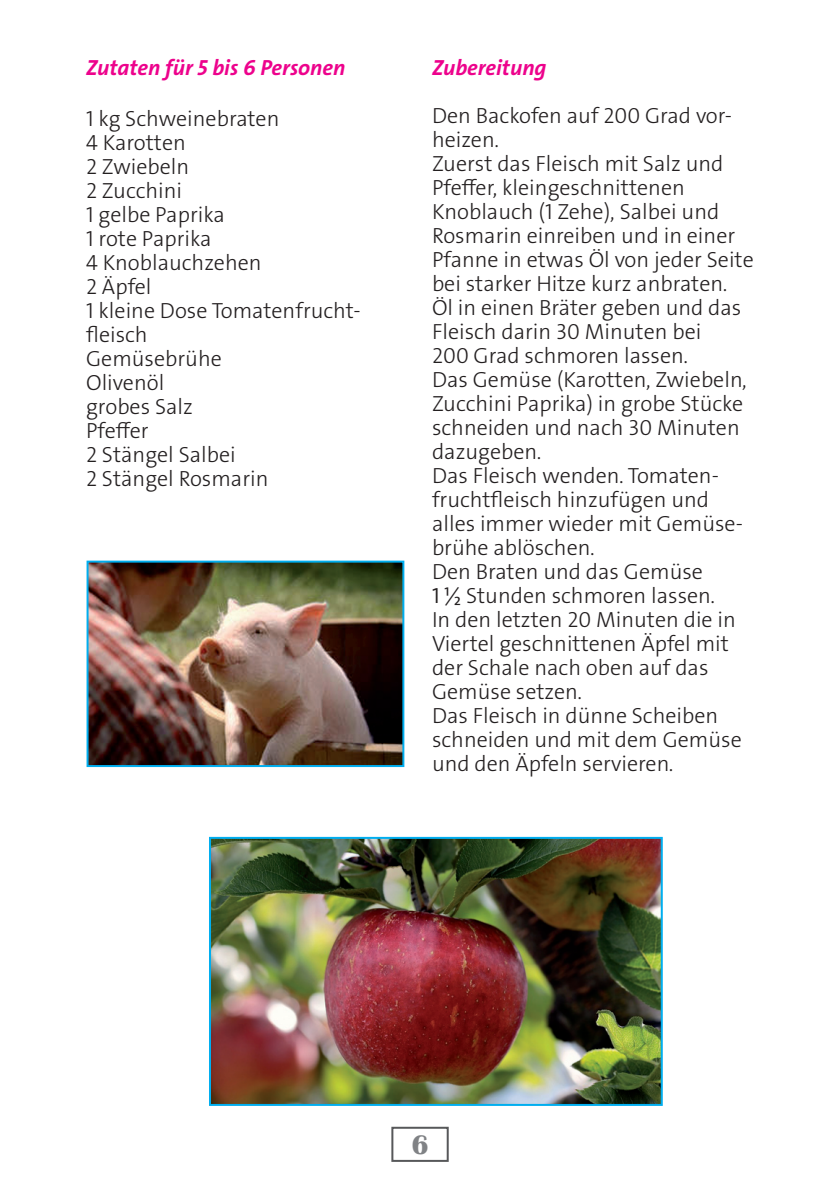
<style>
.page{position:relative;width:840px;height:1191px;background:#fff}
.page>*{position:absolute;margin:0;border:0;box-sizing:border-box;transform-origin:0 0}
.t1{font:700 28px "Britannic";color:#808285}
.t2{font:300 22px/24px "SPD The Sans";color:#231f20}
.t3{font:italic 700 22px "SPD The Sans";color:#ed028c}
.s1{font-style:inherit}
.s2{font-size:20px}
</style>
<div class="page">
<img style="left:212px;top:840px;width:447px;height:263px">
<div style="left:209px;top:837px;width:453px;height:269px;border:2px solid #00aeef"></div>
<div style="left:391px;top:1126px;width:57px;height:35px;border:2px solid #57585a"></div>
<img style="left:89px;top:563px;width:312px;height:201px">
<div style="left:86px;top:560px;width:318px;height:207px;border:2px solid #00aeef"></div>
<p class="t3" style="left:86px;top:54px;width:261px">Zutaten für 5 bis 6 Personen</p>
<p class="t2" style="left:86px;top:106px;width:195px">1 kg Schweinebraten</p>
<p class="t2" style="left:86px;top:130px;width:101px">4 Karotten</p>
<p class="t2" style="left:86px;top:154px;width:105px">2 Zwiebeln</p>
<p class="t2" style="left:86px;top:178px;width:97px">2 Zucchini</p>
<p class="t2" style="left:86px;top:202px;width:140px">1 gelbe Paprika</p>
<p class="t2" style="left:86px;top:226px;width:127px">1 rote Paprika</p>
<p class="t2" style="left:86px;top:250px;width:177px">4 Knoblauchzehen</p>
<p class="t2" style="left:86px;top:274px;width:67px">2 Äpfel</p>
<p class="t2" style="left:86px;top:298px;width:276px">1 kleine Dose Tomatenfrucht&shy;fleisch</p>
<p class="t2" style="left:86px;top:346px;width:137px">Gemüsebrühe</p>
<p class="t2" style="left:86px;top:370px;width:80px">Olivenöl</p>
<p class="t2" style="left:86px;top:394px;width:108px">grobes Salz</p>
<p class="t2" style="left:86px;top:418px;width:64px">Pfeffer</p>
<p class="t2" style="left:86px;top:442px;width:151px">2 Stängel Salbei</p>
<p class="t2" style="left:86px;top:466px;width:184px">2 Stängel Rosmarin</p>
<p class="t3" style="left:432px;top:54px;width:116px">Zubereitung</p>
<p class="t2" style="left:432px;top:104px;width:301px">Den Backofen auf 200 Grad vor&shy;heizen.</p>
<p class="t2" style="left:432px;top:152px;width:323px">Zuerst das Fleisch mit Salz und<br>Pfeffer, kleingeschnittenen<br>Knoblauch (1 Zehe), Salbei und<br>Rosmarin einreiben und in einer<br>Pfanne in etwas Öl von jeder Seite bei starker Hitze kurz anbraten.<br>Öl in einen Bräter geben und das<br>Fleisch darin 30 Minuten bei</p>
<p class="t2" style="left:432px;top:344px;width:257px">200 Grad schmoren lassen.</p>
<p class="t2" style="left:432px;top:368px;width:316px">Das Gemüse (Karotten, Zwiebeln,<br>Zucchini Paprika) in grobe Stücke schneiden und nach 30 Minuten dazugeben.</p>
<p class="t2" style="left:432px;top:464px;width:312px">Das Fleisch wenden. Tomaten&shy;fruchtfleisch hinzufügen und alles immer wieder mit Gemüse&shy;brühe ablöschen.</p>
<p class="t2" style="left:432px;top:560px;width:272px">Den Braten und das Gemüse</p>
<p class="t2" style="left:432px;top:584px;width:305px"><span class="s1">1</span> <span class="s2">½</span> Stunden schmoren lassen.<br>In den letzten 20 Minuten die in<br>Viertel geschnittenen Äpfel mit der Schale nach oben auf das<br>Gemüse setzen.</p>
<p class="t2" style="left:432px;top:704px;width:311px">Das Fleisch in dünne Scheiben schneiden und mit dem Gemüse und den Äpfeln servieren.</p>
<p class="t1" style="left:411px;top:1128px;width:19px">6</p>
</div>
